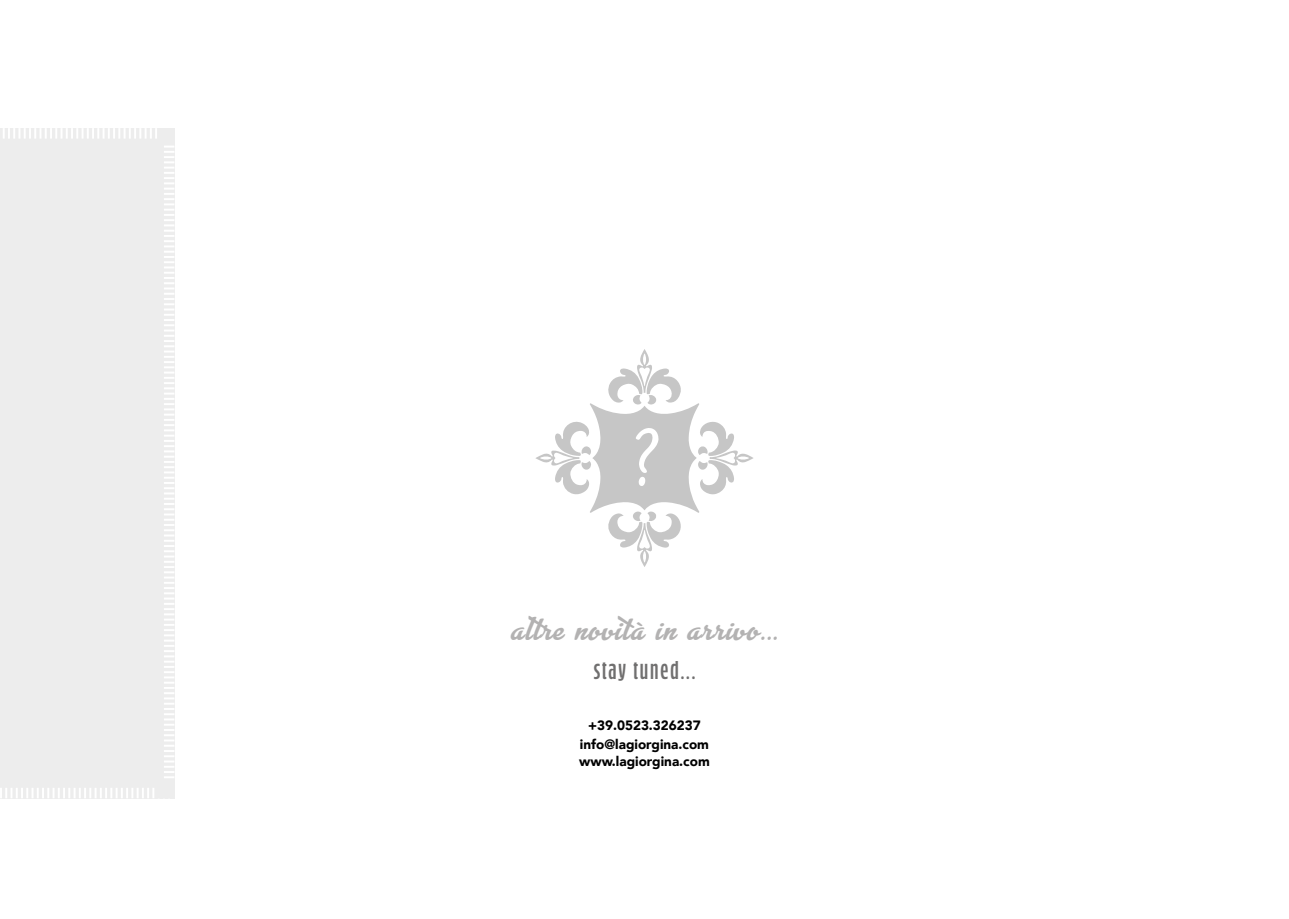
<style>
.page{position:relative;width:1289px;height:919px;background:#fff}
.page>*{position:absolute;margin:0;border:0;box-sizing:border-box;transform-origin:0 0}
.t1{font:700 27px "Advertising Script";letter-spacing:.05em;color:#b3b2b2}
.t2{font:700 25.65px "Bufalino";letter-spacing:.075em;color:#706f6f}
.t3{font:900 13.5px "Avenir";color:#000}
</style>
<div class="page">
<div style="left:0;top:128px;width:175px;height:671px;background:#ededed"></div>
<div style="left:160px;top:128px;width:14px;height:16px;background:#ededed"></div>
<div style="left:157px;top:780px;width:17px;height:18px;background:#ededed"></div>
<svg style="left:535px;top:349px;width:218px;height:218px"></svg>
<h1 class="t1" style="left:511px;top:614px;width:267px">altre novità in arrivo...</h1>
<h2 class="t2" style="left:593px;top:658px;width:103px">stay tuned...</h2>
<p class="t3" style="left:588px;top:713px;width:114px">+39.0523.326237</p>
<p class="t3" style="left:580px;top:733px;width:131px">info@lagiorgina.com</p>
<p class="t3" style="left:579px;top:750px;width:132px">www.lagiorgina.com</p>
</div>
